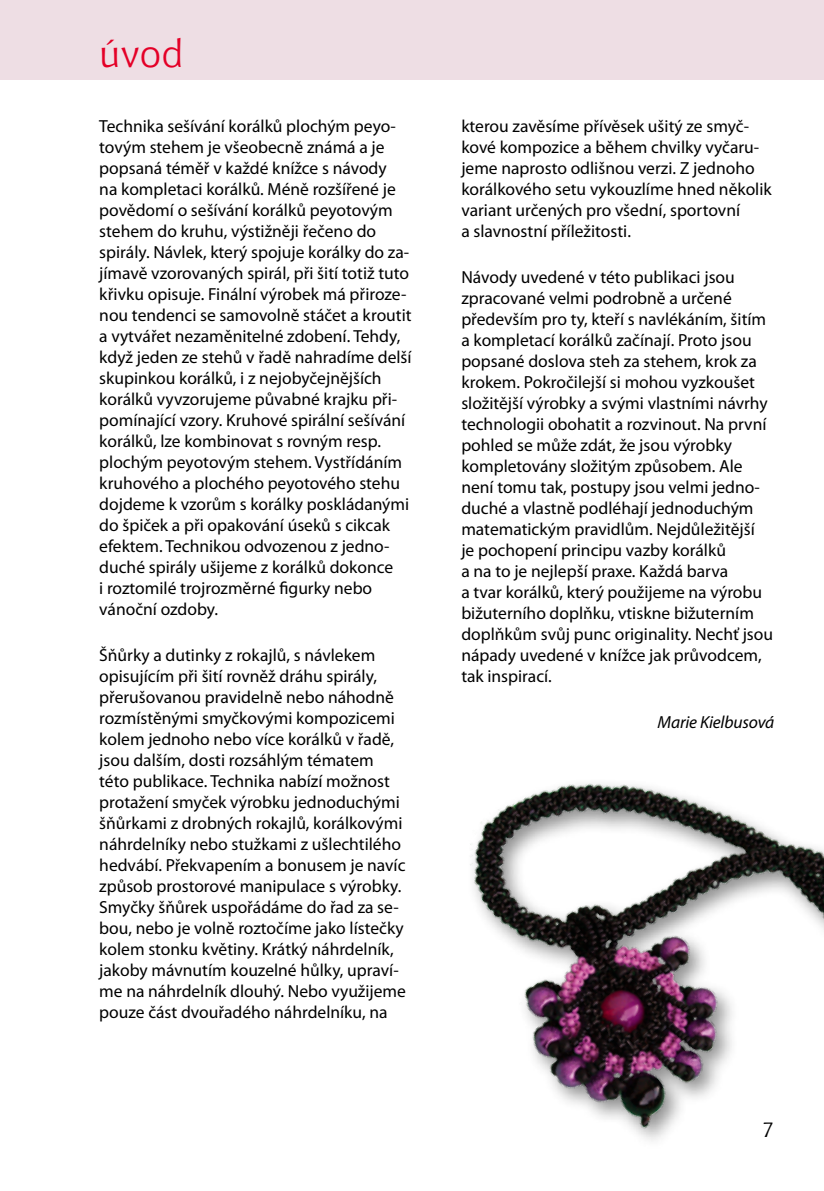
<style>
.page{position:relative;width:824px;height:1191px;background:#fff}
.page>*{position:absolute;margin:0;border:0;box-sizing:border-box;transform-origin:0 0}
.t1{font:38.5px "Chianti BT";color:#e40027}
.t2{font:21px "Chianti BT";color:#000}
.t3{font:17.5px/21px "Myriad Pro";color:#000}
.t4{font:italic 17.5px "Myriad Pro";letter-spacing:-.01em;color:#000}
</style>
<div class="page">
<img style="left:470px;top:783px;width:353px;height:358px">
<div style="left:0;top:0;width:823px;height:79px;background:#eedee4"></div>
<h1 class="t1" style="left:99px;top:31px;width:86px">úvod</h1>
<p class="t3" style="left:99px;top:116px;width:314px">Technika sešívání korálků plochým peyo&shy;tovým stehem je všeobecně známá a je popsaná téměř v každé knížce s návody<br>na kompletaci korálků. Méně rozšířené je povědomí o sešívání korálků peyotovým stehem do kruhu, výstižněji řečeno do spirály. Návlek, který spojuje korálky do za&shy;jímavě vzorovaných spirál, při šití totiž tuto křivku opisuje. Finální výrobek má přiroze&shy;nou tendenci se samovolně stáčet a kroutit a vytvářet nezaměnitelné zdobení. Tehdy, když jeden ze stehů v řadě nahradíme delší skupinkou korálků, i z nejobyčejnějších korálků vyvzorujeme půvabné krajku při&shy;pomínající vzory. Kruhové spirální sešívání korálků, lze kombinovat s rovným resp. plochým peyotovým stehem. Vystřídáním kruhového a plochého peyotového stehu dojdeme k vzorům s korálky poskládanými do špiček a při opakování úseků s cikcak efektem. Technikou odvozenou z jedno&shy;duché spirály ušijeme z korálků dokonce<br>i roztomilé trojrozměrné figurky nebo vánoční ozdoby.</p>
<p class="t3" style="left:99px;top:645px;width:308px">Šňůrky a dutinky z rokajlů, s návlekem opisujícím při šití rovněž dráhu spirály, přerušovanou pravidelně nebo náhodně rozmístěnými smyčkovými kompozicemi kolem jednoho nebo více korálků v řadě, jsou dalším, dosti rozsáhlým tématem této publikace. Technika nabízí možnost protažení smyček výrobku jednoduchými šňůrkami z drobných rokajlů, korálkovými náhrdelníky nebo stužkami z ušlechtilého hedvábí. Překvapením a bonusem je navíc způsob prostorové manipulace s výrobky.<br>Smyčky šňůrek uspořádáme do řad za se&shy;bou, nebo je volně roztočíme jako lístečky kolem stonku květiny. Krátký náhrdelník, jakoby mávnutím kouzelné hůlky, upraví&shy;me na náhrdelník dlouhý. Nebo využijeme pouze část dvouřadého náhrdelníku, na</p>
<p class="t3" style="left:461px;top:116px;width:312px">kterou zavěsíme přívěsek ušitý ze smyč&shy;kové kompozice a během chvilky vyčaru&shy;jeme naprosto odlišnou verzi. Z jednoho korálkového setu vykouzlíme hned několik variant určených pro všední, sportovní<br>a slavnostní příležitosti.</p>
<p class="t3" style="left:461px;top:267px;width:313px">Návody uvedené v této publikaci jsou zpracované velmi podrobně a určené především pro ty, kteří s navlékáním, šitím a kompletací korálků začínají. Proto jsou popsané doslova steh za stehem, krok za krokem. Pokročilejší si mohou vyzkoušet složitější výrobky a svými vlastními návrhy technologii obohatit a rozvinout. Na první pohled se může zdát, že jsou výrobky kompletovány složitým způsobem. Ale není tomu tak, postupy jsou velmi jedno&shy;duché a vlastně podléhají jednoduchým matematickým pravidlům. Nejdůležitější<br>je pochopení principu vazby korálků<br>a na to je nejlepší praxe. Každá barva<br>a tvar korálků, který použijeme na výrobu bižuterního doplňku, vtiskne bižuterním doplňkům svůj punc originality. Nechť jsou nápady uvedené v knížce jak průvodcem, tak inspirací.</p>
<p class="t4" style="left:657px;top:712px;width:118px">Marie Kielbusová</p>
<p class="t2" style="left:762px;top:1117px;width:14px">7</p>
</div>
